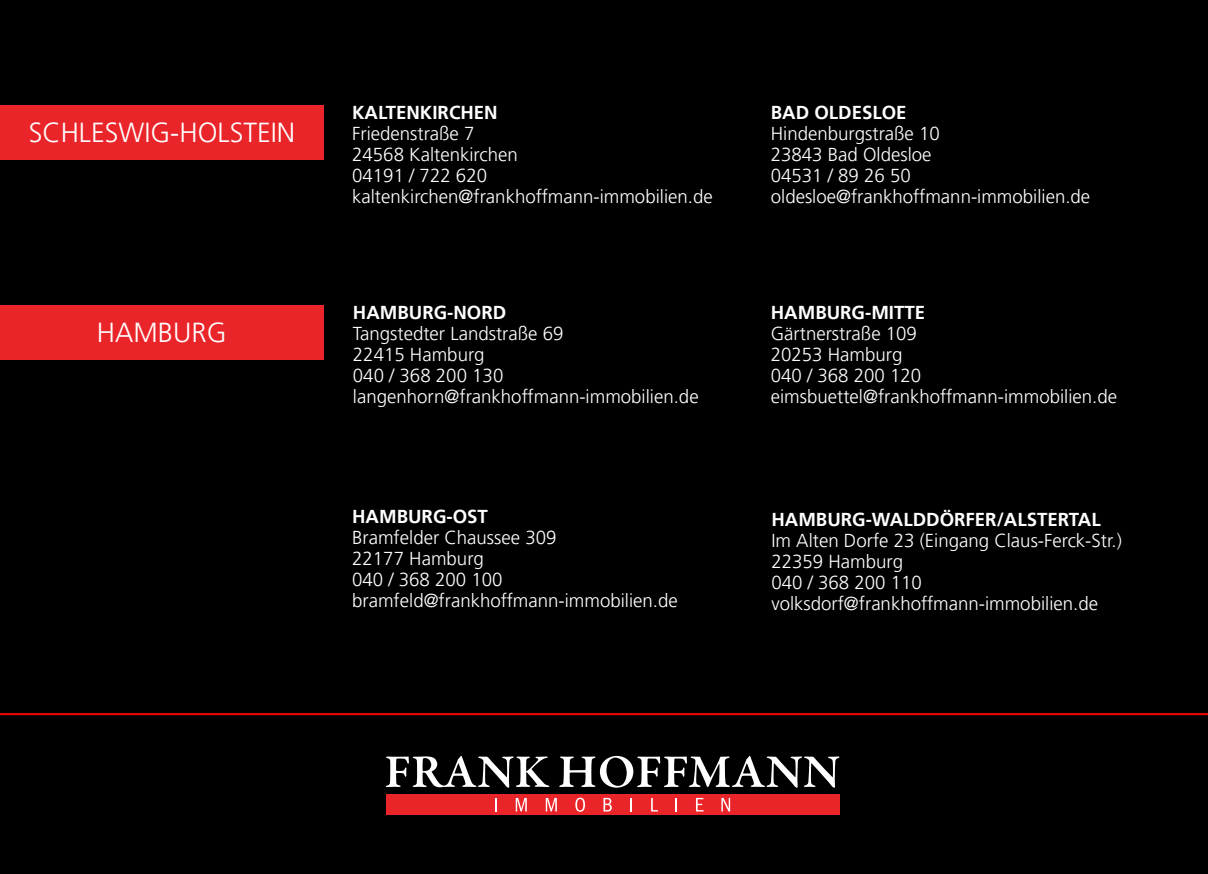
<style>
.page{position:relative;width:1208px;height:874px;background:#fff}
.page>*{position:absolute;margin:0;border:0;box-sizing:border-box;transform-origin:0 0}
.t1{font:300 27.4px "Frutiger LT Pro";color:#fff}
.t2{font:300 18.6px/21px "Frutiger LT Pro";color:#fff}
.t3{font:700 18.6px "Frutiger LT Pro";color:#fff}
</style>
<div class="page">
<div style="left:0;top:0;width:1208px;height:873px;background:#000"></div>
<div style="left:386px;top:794px;width:453px;height:20px;background:#ea252a"></div>
<svg style="left:386px;top:756px;width:163px;height:31px"></svg>
<svg style="left:559px;top:755px;width:280px;height:32px"></svg>
<svg style="left:495px;top:798px;width:2px;height:13px"></svg>
<svg style="left:516px;top:797px;width:11px;height:14px"></svg>
<svg style="left:546px;top:797px;width:11px;height:14px"></svg>
<svg style="left:575px;top:797px;width:10px;height:14px"></svg>
<svg style="left:603px;top:797px;width:9px;height:14px"></svg>
<svg style="left:630px;top:798px;width:2px;height:13px"></svg>
<svg style="left:651px;top:797px;width:7px;height:14px"></svg>
<svg style="left:675px;top:798px;width:2px;height:13px"></svg>
<svg style="left:696px;top:797px;width:7px;height:14px"></svg>
<svg style="left:721px;top:797px;width:9px;height:14px"></svg>
<hr style="left:0;top:712px;width:1208px;height:2px;background:#f00">
<div style="left:0;top:105px;width:323px;height:54px;background:#ea252a"></div>
<div style="left:0;top:305px;width:323px;height:54px;background:#ea252a"></div>
<h1 class="t1" style="left:29px;top:121px;width:268px">SCHLESWIG-HOLSTEIN</h1>
<h1 class="t1" style="left:97px;top:321px;width:131px">HAMBURG</h1>
<p class="t3" style="left:352px;top:105px;width:147px">KALTENKIRCHEN</p>
<p class="t2" style="left:352px;top:124px;width:362px">Friedenstraße 7<br>24568 Kaltenkirchen<br>04191 / 722 620 kaltenkirchen@frankhoffmann-immobilien.de</p>
<p class="t3" style="left:353px;top:304px;width:155px">HAMBURG-NORD</p>
<p class="t2" style="left:353px;top:324px;width:347px">Tangstedter Landstraße 69<br>22415 Hamburg<br>040 / 368 200 130 langenhorn@frankhoffmann-immobilien.de</p>
<p class="t3" style="left:352px;top:509px;width:137px">HAMBURG-OST</p>
<p class="t2" style="left:352px;top:528px;width:327px">Bramfelder Chaussee 309<br>22177 Hamburg<br>040 / 368 200 100 bramfeld@frankhoffmann-immobilien.de</p>
<p class="t3" style="left:771px;top:105px;width:137px">BAD OLDESLOE</p>
<p class="t2" style="left:771px;top:124px;width:321px">Hindenburgstraße 10<br>23843 Bad Oldesloe<br>04531 / 89 26 50 oldesloe@frankhoffmann-immobilien.de</p>
<p class="t3" style="left:771px;top:304px;width:156px">HAMBURG-MITTE</p>
<p class="t2" style="left:771px;top:324px;width:348px">Gärtnerstraße 109<br>20253 Hamburg<br>040 / 368 200 120 eimsbuettel@frankhoffmann-immobilien.de</p>
<p class="t3" style="left:771px;top:512px;width:331px">HAMBURG-WALDDÖRFER/ALSTERTAL</p>
<p class="t2" style="left:771px;top:531px;width:352px">Im Alten Dorfe 23 (Eingang Claus-Ferck-Str.)<br>22359 Hamburg<br>040 / 368 200 110 volksdorf@frankhoffmann-immobilien.de</p>
</div>
